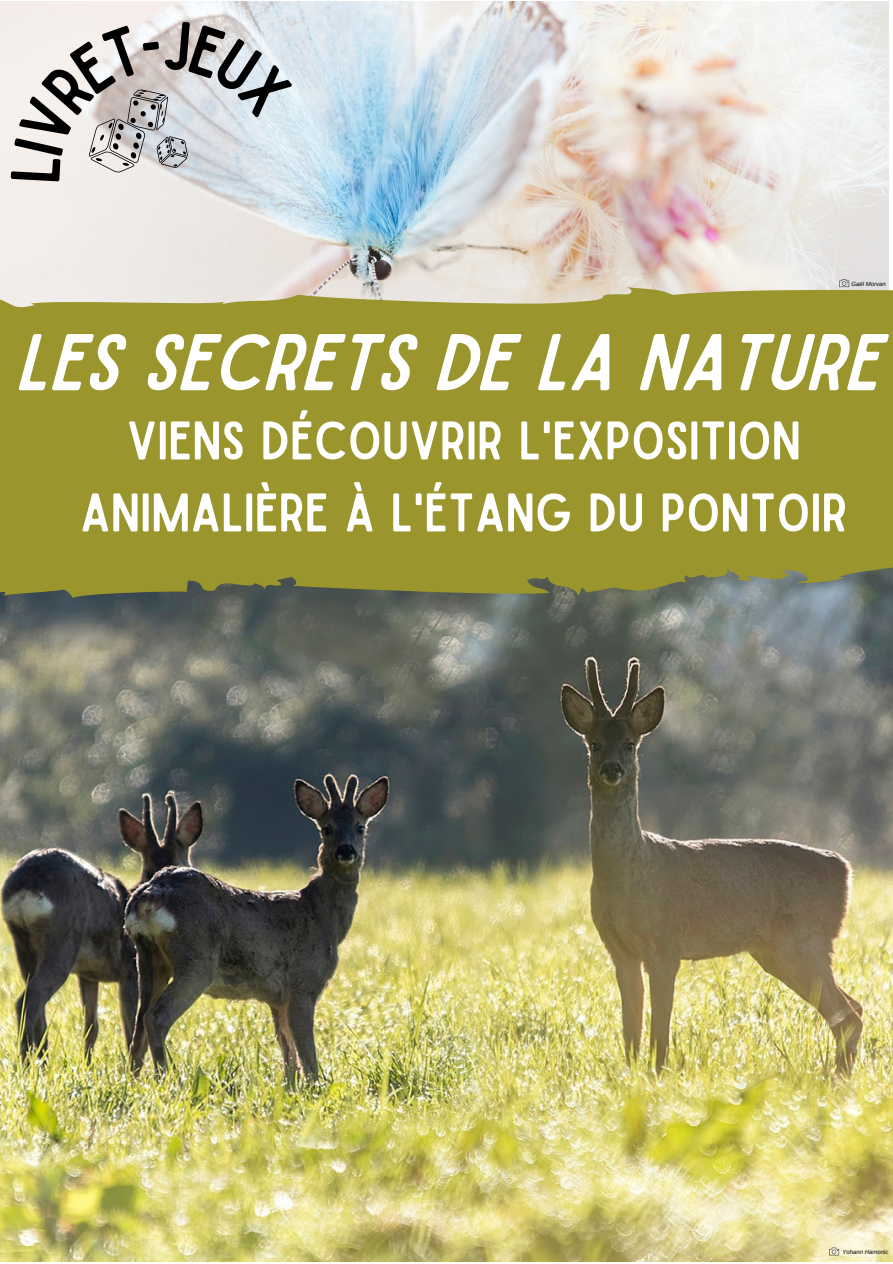
<style>
.page{position:relative;width:893px;height:1264px;background:#fff}
.page>*{position:absolute;margin:0;border:0;box-sizing:border-box;transform-origin:0 0}
.t1{font:76.65px "Sailors";color:#fff}
.t2{font:51.9px/72px "Sailors";color:#fff;text-align:center}
.t3{font:italic 6px "Arimo";color:#000}
</style>
<div class="page">
<img style="left:0;top:2px;width:888px;height:285px">
<img style="left:0;top:598px;width:892px;height:663px">
<svg style="left:0;top:287px;width:892px;height:311px;background:#9a9735"></svg>
<svg style="left:839px;top:279px;width:10px;height:8px"></svg>
<svg style="left:828px;top:1247px;width:11px;height:8px"></svg>
<svg style="left:10px;top:20px;width:284px;height:161px;background:#dddcdd"></svg>
<p class="t3" style="left:851px;top:280px;width:36px">Gaël Morvan</p>
<h1 class="t1" style="left:15px;top:334px;width:865px">LES SECRETS DE LA NATURE</h1>
<p class="t2" style="left:80px;top:407px;width:769px">VIENS DÉCOUVRIR L'EXPOSITION<br>ANIMALIÈRE À L'ÉTANG DU PONTOIR</p>
<p class="t3" style="left:842px;top:1248px;width:47px">Yohann Hamonic</p>
</div>
